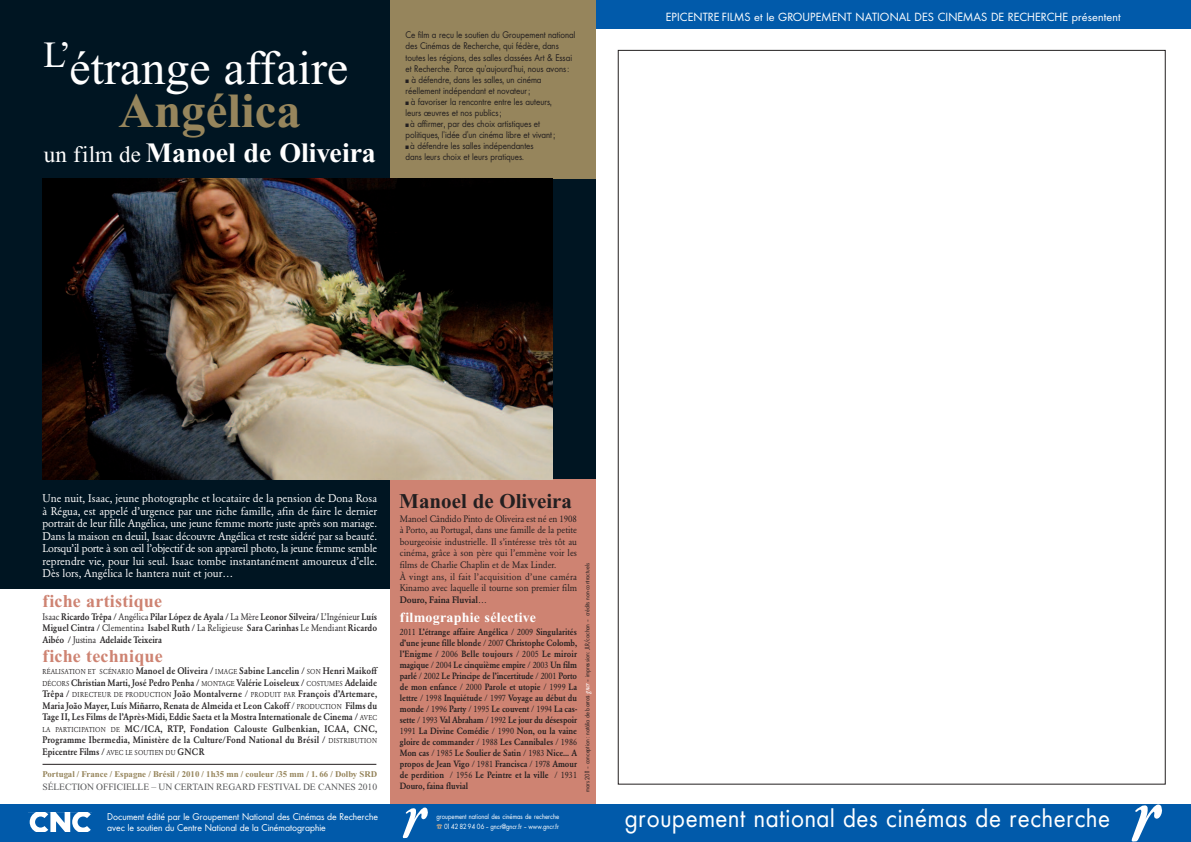
<style>
.page{position:relative;width:1191px;height:842px;background:#fff}
.page>*{position:absolute;margin:0;border:0;box-sizing:border-box;transform-origin:0 0}
.t1{font:700 49px "Times New Roman";color:#96855c}
.t2{font:48px "Times New Roman";color:#fff}
.t3{font:700 28px "Times New Roman";color:#fff}
.t4{font:25px "C+Regular";letter-spacing:.03em;color:#fff;scale:.9 1}
.t5{font:700 21px "Times New Roman";color:#231f20}
.t6{font:700 18px "Times New Roman";letter-spacing:.01em;color:#ce8372}
.t7{font:700 14px "Times New Roman";letter-spacing:.02em;color:#fff}
.t8{font:11px/12.5px "Garamond BE";color:#fff;text-align:justify}
.t9{font:11px "C+Regular";letter-spacing:.01em;color:#fff}
.t10{font:9.6px "Times New Roman";letter-spacing:-.01em;color:#57585a}
.t11{font:500 9.4px/11.5px "Garamond BE";letter-spacing:.01em;color:#282526;text-align:justify;scale:.9 1}
.t12{font:9.3px/11.5px "Garamond BE";color:#231f20;scale:.95 1}
.t13{font:9.2px/11px "C+Regular";color:#fff;scale:.95 1}
.t14{font:500 9px/11px "Garamond BE";color:#231f20;text-align:justify;scale:.9 1}
.t15{font:9px/11px "C+Regular";color:#231f20;scale:.9 1}
.t16{font:700 8.8px "Times New Roman";color:#96855c}
.t17{font:7px/10px "C+Regular";color:#fff;scale:.85 1}
.t18{font:6px "C+Regular";color:#231f20;scale:.89 1}
.s1{font-weight:400;font-size:23px}
.s2{font-weight:400}
.s3{font-weight:400;font-size:7.1px}
.s4{font-weight:500}
.s5{font-size:7px}
.s6{font-family:"Adobe Garamond";font-weight:600;font-style:italic;font-size:8px;color:#fff}
.s7{color:#d8b186}
</style>
<div class="page">
<div style="left:0;top:0;width:595px;height:588px;background:#001522"></div>
<div style="left:390px;top:479px;width:205px;height:333px;background:#ce8372"></div>
<div style="left:595px;top:0;width:596px;height:28px;background:#015aaa"></div>
<div style="left:595px;top:804px;width:596px;height:38px;background:#015aaa"></div>
<svg style="left:1131px;top:804px;width:31px;height:38px"></svg>
<div style="left:390px;top:0;width:205px;height:179px;background:#96855c"></div>
<div style="left:0;top:804px;width:604px;height:38px;background:#015aaa"></div>
<svg style="left:50px;top:812px;width:6px;height:20px"></svg>
<svg style="left:28px;top:812px;width:22px;height:20px"></svg>
<svg style="left:56px;top:812px;width:36px;height:20px"></svg>
<svg style="left:402px;top:807px;width:26px;height:31px"></svg>
<img style="left:43px;top:179px;width:510px;height:301px">
<hr style="left:43px;top:764px;width:333px;height:1px;background:#231f20">
<h2 class="t2" style="left:44px;top:51px;width:306px"><sup>L’</sup>étrange affaire</h2>
<h1 class="t1" style="left:119px;top:95px;width:184px">Angélica</h1>
<h3 class="t3" style="left:44px;top:143px;width:333px"><span class="s1">un film de</span> Manoel de Oliveira</h3>
<p class="t15" style="left:405px;top:29px;width:190px;line-height:11.5px">Ce film a reçu le soutien du Groupement national des Cinémas de Recherche, qui fédère, dans toutes les régions, des salles classées Art &amp; Essai et Recherche. Parce qu’aujourd’hui, nous avons :</p>
<p class="t15" style="left:405px;top:75px;width:153px">■ à défendre, dans les salles, un cinéma réellement indépendant et novateur ;</p>
<p class="t15" style="left:405px;top:97px;width:164px">■ à favoriser la rencontre entre les auteurs, leurs œuvres et nos publics ;</p>
<p class="t15" style="left:405px;top:119px;width:168px">■ à affirmer, par des choix artistiques et politiques, l’idée d’un cinéma libre et vivant ;</p>
<p class="t15" style="left:405px;top:141px;width:144px">■ à défendre les salles indépendantes dans leurs choix et leurs pratiques.</p>
<p class="t9" style="left:666px;top:10px;width:456px">EPICENTRE FILMS et le GROUPEMENT NATIONAL DES CINÉMAS DE RECHERCHE présentent</p>
<p class="t8" style="left:43px;top:493px;width:336px">Une nuit, Isaac, jeune photographe et locataire de la pension de Dona Rosa à Régua, est appelé d’urgence par une riche famille, afin de faire le dernier portrait de leur fille Angélica, une jeune femme morte juste après son mariage.<br>Dans la maison en deuil, Isaac découvre Angélica et reste sidéré par sa beauté.<br>Lorsqu’il porte à son œil l’objectif de son appareil photo, la jeune femme semble reprendre vie, pour lui seul. Isaac tombe instantanément amoureux d’elle.<br>Dès lors, Angélica le hantera nuit et jour…</p>
<h3 class="t6" style="left:43px;top:595px;width:121px">fiche artistique</h3>
<p class="t11" style="left:43px;top:612px;width:373px"><span class="s2">Isaac</span> Ricardo Trêpa / <span class="s2">Angélica</span> Pilar López de Ayala / <span class="s2">La Mère</span> Leonor Silveira/ <span class="s2">L’Ingénieur</span> Luís Miguel Cintra / <span class="s2">Clementina</span> Isabel Ruth / <span class="s2">La Religieuse</span> Sara Carinhas <span class="s2">Le Mendiant</span> Ricardo Aibéo / <span class="s2">Justina</span> Adelaide Teixeira</p>
<h3 class="t6" style="left:43px;top:650px;width:122px">fiche technique</h3>
<p class="t11" style="left:43px;top:666px;width:373px"><span class="s3">RÉALISATION ET SCÉNARIO</span> Manoel de Oliveira / <span class="s3">IMAGE</span> Sabine Lancelin / <span class="s3">SON</span> Henri Maikoff <span class="s3">DÉCORS</span> Christian Marti, José Pedro Penha / <span class="s3">MONTAGE</span> Valérie Loiseleux / <span class="s3">COSTUMES</span> Adelaide Trêpa / <span class="s3">DIRECTEUR DE PRODUCTION</span> João Montalverne <span class="s2">/</span> <span class="s3">PRODUIT PAR</span> François d’Artemare, Maria João Mayer, Luís Miñarro, Renata de Almeida et Leon Cakoff <span class="s2">/</span> <span class="s3">PRODUCTION</span> Films du Tage II, Les Films de l’Après-Midi, Eddie Saeta et la Mostra Internationale de Cinema / <span class="s3">AVEC LA PARTICIPATION DE</span> MC/ICA, RTP, Fondation Calouste Gulbenkian, ICAA, CNC, Programme Ibermedia, Ministère de la Culture/Fond National du Brésil / <span class="s3">DISTRIBUTION </span>Epicentre Films / <span class="s3">AVEC LE SOUTIEN DU</span> GNCR</p>
<p class="t16" style="left:43px;top:771px;width:336px">Portugal / France / Espagne / Brésil / 2010 / 1h35 mn / couleur /35 mm / 1. 66 / Dolby SRD</p>
<p class="t10" style="left:43px;top:783px;width:336px">SÉLECTION OFFICIELLE – UN CERTAIN REGARD FESTIVAL DE CANNES 2010</p>
<h3 class="t5" style="left:399px;top:494px;width:174px">Manoel de Oliveira</h3>
<p class="t12" style="left:400px;top:514px;width:188px">Manoel Cândido Pinto de Oliveira est né en 1908 à Porto, au Portugal, dans une famille de la petite bourgeoisie industrielle. Il s’intéresse très tôt au cinéma, grâce à son père qui l’emmène voir les films de Charlie Chaplin et de Max Linder.<br>À vingt ans, il fait l’acquisition d’une caméra Kinamo avec laquelle il tourne son premier film <span class="s4">Douro, Faina Fluvial</span>…</p>
<h3 class="t7" style="left:400px;top:613px;width:138px">filmographie sélective</h3>
<p class="t14" style="left:400px;top:627px;width:198px"><span class="s2">2011</span> L’étrange affaire Angélica <span class="s2">/ 2009</span> Singularités d’une jeune fille blonde <span class="s2">/ 2007</span> Christophe Colomb, l’Enigme / <span class="s2">2006</span> Belle toujours <span class="s2">/ 2005</span> Le miroir magique <span class="s2">/ 2004</span> Le cinquième empire <span class="s2">/ 2003</span> Un film parlé <span class="s2">/ 2002</span> Le Principe de l’incertitude <span class="s2">/ 2001</span> Porto de mon enfance <span class="s2">/ 2000</span> Parole et utopie <span class="s2">/ 1999</span> La lettre <span class="s2">/ 1998</span> Inquiétude <span class="s2">/ 1997</span> Voyage au début du monde <span class="s2">/ 1996</span> Party <span class="s2">/ 1995</span> Le couvent <span class="s2">/ 1994</span> La cas&shy;sette <span class="s2">/ 1993</span> Val Abraham <span class="s2">/ 1992</span> Le jour du désespoir <span class="s2">1991</span> La Divine Comédie <span class="s2">/ 1990</span> Non, ou la vaine gloire de commander <span class="s2">/ 1988</span> Les Cannibales <span class="s2">/ 1986<br></span>Mon cas <span class="s2">/ 1985</span> Le Soulier de Satin <span class="s2">/ 1983</span> Nice... A propos de Jean Vigo <span class="s2">/ 1981</span> Francisca <span class="s2">/ 1978</span> Amour de perdition <span class="s2">/ 1956</span> Le Peintre et la ville <span class="s2">/ 1931<br></span>Douro, faina fluvial</p>
<p class="t18" style="left:583px;top:792px;width:259px;rotate:-90deg">mars 2011 – conception : natália de barro<span class="s5">s</span> <span class="s6">gncr</span> – impression : JLR/cachan – crédits non-contractuels</p>
<p class="t13" style="left:107px;top:811px;width:286px">Document édité par le Groupement National des Cinémas de Recherche avec le soutien du Centre National de la Cinématographie</p>
<p class="t17" style="left:436px;top:811px;width:146px">groupement national des cinémas de recherche <span class="s7">☎</span> 01 42 82 94 06 – gncr@gncr.fr – www.gncr.fr</p>
<h3 class="t4" style="left:625px;top:802px;width:541px">groupement national des cinémas de recherche</h3>
</div>
